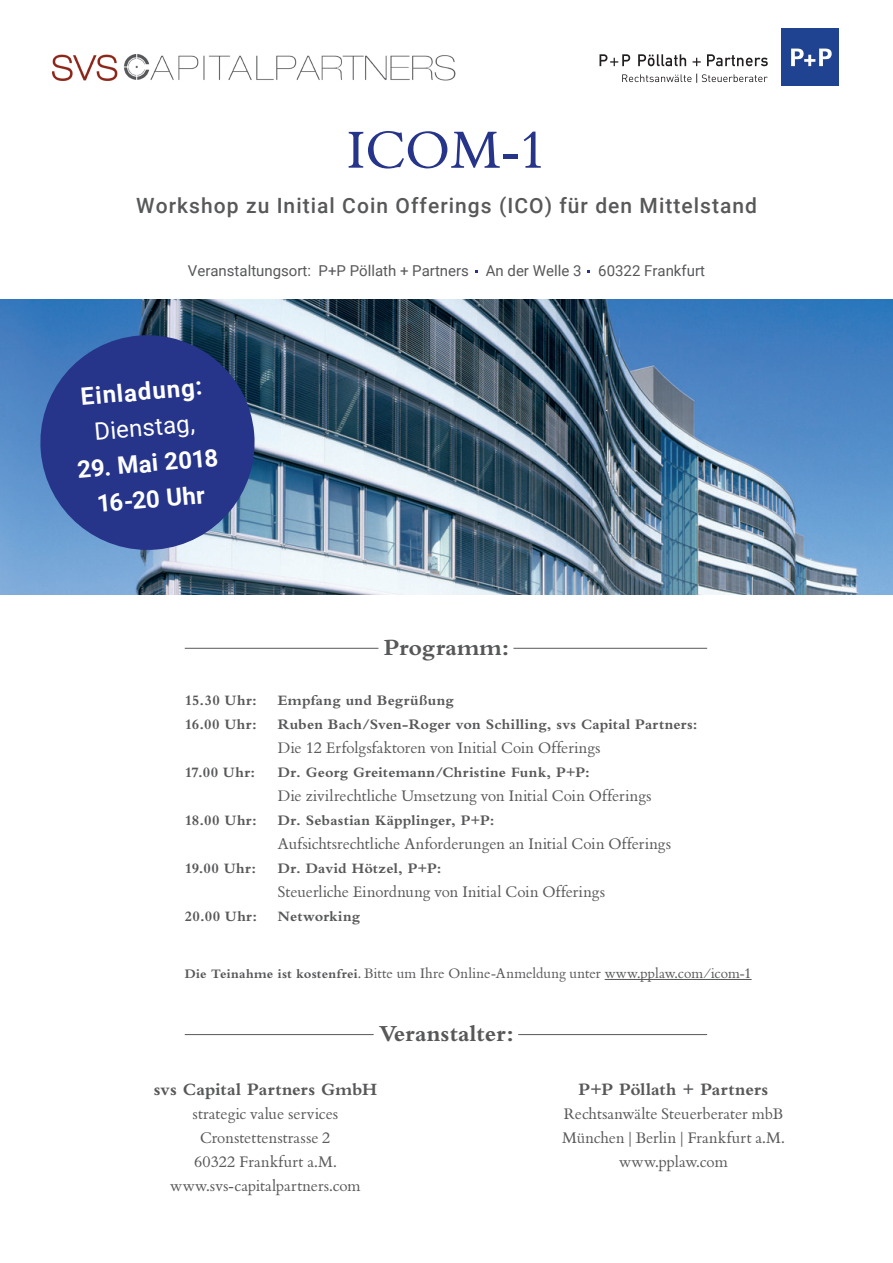
<style>
.page{position:relative;width:893px;height:1263px;background:#fff}
.page>*{position:absolute;margin:0;border:0;box-sizing:border-box;transform-origin:0 0}
.t1{font:51px "Bembo BQ";color:#26358a}
.t2{font:700 24px/36px "Roboto";color:#fff;text-align:center}
.t3{font:700 24px "Bembo";letter-spacing:.005em;color:#57585a}
.t4{font:24px "Roboto";color:#fff}
.t5{font:500 21px "Roboto";letter-spacing:.05em;color:#57585a}
.t6{font:700 18px "Bembo";letter-spacing:.01em;color:#57585a}
.t7{font:15px/24px "Bembo BQ";letter-spacing:.01em;color:#57585a;text-align:center}
.t8{font:700 15px/24px "Bembo";letter-spacing:.015em;color:#57585a}
.t9{font:15px "Roboto";color:#57585a}
.t10{font:13.5px "Bembo BQ";letter-spacing:.015em;color:#57585a}
.s1{font-family:"Bembo";font-weight:700}
</style>
<div class="page">
<img style="left:0;top:300px;width:893px;height:295px">
<hr style="left:513px;top:648px;width:194px;height:1px;background:#57585a">
<hr style="left:185px;top:648px;width:193px;height:1px;background:#57585a">
<hr style="left:518px;top:1034px;width:189px;height:1px;background:#57585a">
<hr style="left:185px;top:1034px;width:189px;height:1px;background:#57585a">
<svg style="left:36px;top:330px;width:223px;height:225px;background:#354c94"></svg>
<img style="left:53px;top:54px;width:403px;height:26px">
<div style="left:782px;top:29px;width:57px;height:57px;background:#204391"></div>
<svg style="left:791px;top:49px;width:41px;height:17px"></svg>
<svg style="left:622px;top:74px;width:146px;height:9px"></svg>
<svg style="left:599px;top:54px;width:169px;height:12px"></svg>
<hr style="left:605px;top:979px;width:147px;height:1px;background:#57585a">
<h1 class="t1" style="left:347px;top:122px;width:201px">ICOM-1</h1>
<h3 class="t5" style="left:136px;top:191px;width:622px">Workshop zu Initial Coin Offerings (ICO) für den Mittelstand</h3>
<p class="t9" style="left:188px;top:260px;width:519px">Veranstaltungsort: P+P Pöllath + Partners An der Welle 3 60322 Frankfurt</p>
<h2 class="t2" style="left:79px;top:378px;width:123px;rotate:-5deg">Einladung:</h2>
<h2 class="t4" style="left:93px;top:415px;width:102px;rotate:-5deg">Dienstag,</h2>
<h2 class="t2" style="left:76px;top:451px;width:143px;rotate:-5deg">29. Mai 2018<br>16-20 Uhr</h2>
<p class="t8" style="left:185px;top:688px;width:74px">15.30 Uhr:<br>16.00 Uhr:</p>
<p class="t8" style="left:185px;top:760px;width:72px">17.00 Uhr:</p>
<p class="t8" style="left:185px;top:808px;width:73px">18.00 Uhr:</p>
<p class="t8" style="left:185px;top:856px;width:73px">19.00 Uhr:</p>
<p class="t8" style="left:185px;top:904px;width:74px">20.00 Uhr:</p>
<h2 class="t3" style="left:384px;top:634px;width:127px">Programm:</h2>
<p class="t8" style="left:278px;top:688px;width:421px">Empfang und Begrüßung<br>Ruben Bach/Sven-Roger von Schilling, svs Capital Partners:</p>
<p class="t7" style="left:278px;top:736px;width:324px">Die 12 Erfolgsfaktoren von Initial Coin Offerings</p>
<p class="t8" style="left:278px;top:760px;width:314px">Dr. Georg Greitemann/Christine Funk, P+P:</p>
<p class="t7" style="left:278px;top:784px;width:375px">Die zivilrechtliche Umsetzung von Initial Coin Offerings</p>
<p class="t8" style="left:278px;top:808px;width:218px">Dr. Sebastian Käpplinger, P+P:</p>
<p class="t7" style="left:278px;top:832px;width:395px">Aufsichtsrechtliche Anforderungen an Initial Coin Offerings</p>
<p class="t8" style="left:278px;top:856px;width:165px">Dr. David Hötzel, P+P:</p>
<p class="t7" style="left:278px;top:880px;width:329px">Steuerliche Einordnung von Initial Coin Offerings</p>
<p class="t8" style="left:278px;top:904px;width:84px">Networking</p>
<p class="t10" style="left:185px;top:966px;width:568px"><span class="s1">Die Teinahme ist kostenfrei</span>. Bitte um Ihre Online-Anmeldung unter www.pplaw.com/icom-1</p>
<h2 class="t3" style="left:379px;top:1020px;width:136px">Veranstalter:</h2>
<p class="t6" style="left:154px;top:1079px;width:225px">svs Capital Partners GmbH</p>
<p class="t7" style="left:170px;top:1102px;width:192px">strategic value services<br>Cronstettenstrasse 2<br>60322 Frankfurt a.M. www.svs-capitalpartners.com</p>
<p class="t6" style="left:579px;top:1079px;width:191px">P+P Pöllath + Partners</p>
<p class="t7" style="left:562px;top:1102px;width:224px">Rechtsanwälte Steuerberater mbB<br>München | Berlin | Frankfurt a.M. www.pplaw.com</p>
</div>
